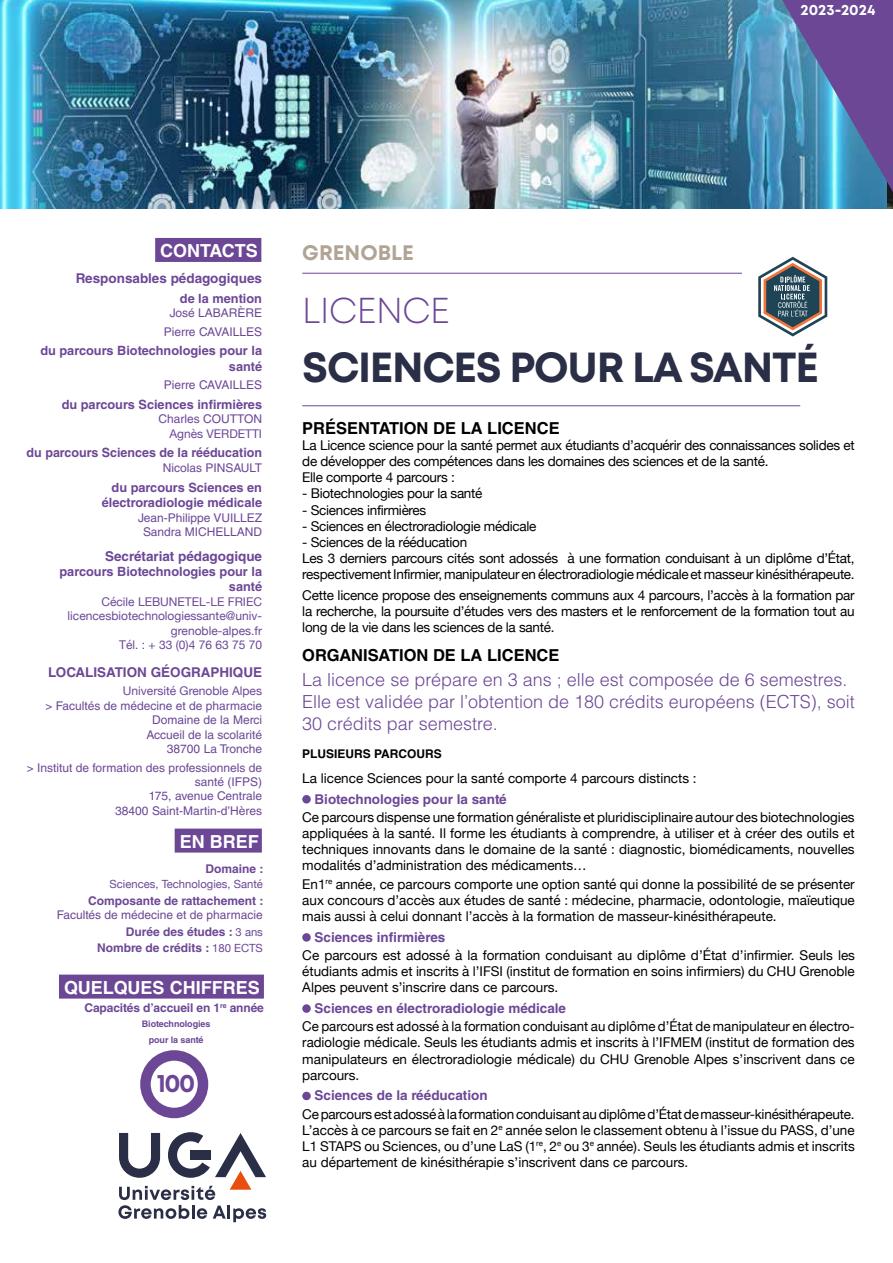
<style>
.page{position:relative;width:893px;height:1263px;background:#fff}
.page>*{position:absolute;margin:0;border:0;box-sizing:border-box;transform-origin:0 0}
.t1{font:700 42px "Mont";letter-spacing:-.03em;color:#2a2e46}
.t2{font:300 36px "Mont";letter-spacing:-.01em;color:#6c4796}
.t3{font:700 25.5px "Mont";color:#6c4796}
.t4{font:700 21px "Mont";color:#b0a495}
.t5{font:300 18px/21.6px "Helvetica LT Std";color:#6c4796}
.t6{font:700 18px "Helvetica LT Std";color:#fff}
.t7{font:700 16.5px "Helvetica LT Std";color:#000}
.t8{font:700 15px "Mont";color:#fff}
.t9{font:13.5px/16.2px "Helvetica Neue";letter-spacing:-.02em;color:#000;text-align:justify}
.t10{font:700 13.5px "Helvetica LT Std";color:#6c4796}
.t11{font:13.5px "Helvetica Neue";color:#000}
.t12{font:700 12.75px/15.3px "Helvetica LT Std";color:#6c4796;text-align:right}
.t13{font:12px/14.4px "Helvetica LT Std";color:#6c4796;text-align:right}
.t14{font:12px/14.4px "Helvetica Neue";color:#6c4796;text-align:right}
.t15{font:700 12px "Helvetica LT Std";letter-spacing:-.005em;color:#6c4796}
.t16{font:700 12px "Helvetica LT Std";color:#000}
.t17{font:11.25px "Helvetica Neue";color:#6c4796}
.t18{font:700 9px/16.2px "Helvetica LT Std";letter-spacing:-.01em;color:#6c4796;text-align:center}
.s1{font-weight:700}
.s2{font-family:"Helvetica Neue";font-size:11.25px}
</style>
<div class="page">
<svg style="left:118px;top:1132px;width:148px;height:90px"></svg>
<hr style="left:302px;top:273px;width:440px;height:1px;background:#6c4796">
<hr style="left:302px;top:405px;width:498px;height:1px;background:#6c4796">
<div style="left:155px;top:238px;width:106px;height:24px;background:#6c4796"></div>
<div style="left:175px;top:828px;width:87px;height:24px;background:#6c4796"></div>
<div style="left:59px;top:974px;width:205px;height:24px;background:#6c4796"></div>
<div style="left:302px;top:795px;width:9px;height:8px;background:#6c4796;border-radius:50%"></div>
<div style="left:302px;top:933px;width:9px;height:9px;background:#6c4796;border-radius:50%"></div>
<div style="left:302px;top:1004px;width:9px;height:9px;background:#6c4796;border-radius:50%"></div>
<div style="left:302px;top:1092px;width:9px;height:8px;background:#6c4796;border-radius:50%"></div>
<div style="left:140px;top:1050px;width:68px;height:68px;border:10px solid #6c4796;border-radius:50%"></div>
<img style="left:0;top:0;width:775px;height:208px">
<svg style="left:758px;top:257px;width:69px;height:79px"></svg>
<svg style="left:775px;top:0;width:118px;height:209px;background:#5874aa"></svg>
<p class="t8" style="left:800px;top:0;width:76px">2023-2024</p>
<h3 class="t6" style="left:160px;top:240px;width:99px">CONTACTS</h3>
<p class="t10" style="left:76px;top:270px;width:188px">Responsables pédagogiques</p>
<p class="t12" style="left:180px;top:290px;width:84px">de la mention</p>
<p class="t13" style="left:164px;top:303px;width:100px;line-height:18.6px;text-align:center">José LABARÈRE<br>Pierre CAVAILLES</p>
<p class="t12" style="left:40px;top:343px;width:223px">du parcours Biotechnologies pour la santé</p>
<p class="t13" style="left:164px;top:378px;width:100px">Pierre CAVAILLES</p>
<p class="t12" style="left:62px;top:396px;width:202px">du parcours Sciences infirmières</p>
<p class="t13" style="left:158px;top:412px;width:105px">Charles COUTTON</p>
<p class="t14" style="left:169px;top:427px;width:94px">Agnès VERDETTI</p>
<p class="t12" style="left:27px;top:445px;width:237px">du parcours Sciences de la rééducation</p>
<p class="t13" style="left:163px;top:461px;width:101px">Nicolas PINSAULT</p>
<p class="t12" style="left:102px;top:480px;width:162px">du parcours Sciences en électroradiologie médicale</p>
<p class="t13" style="left:138px;top:510px;width:125px;text-align:center">Jean-Philippe VUILLEZ<br>Sandra MICHELLAND</p>
<p class="t10" style="left:105px;top:548px;width:158px">Secrétariat pédagogique</p>
<p class="t12" style="left:59px;top:564px;width:204px">parcours Biotechnologies pour la santé</p>
<p class="t14" style="left:68px;top:595px;width:196px">Cécile LEBUNETEL-LE FRIEC licencesbiotechnologiessante@univ&shy;grenoble-alpes.fr<br>Tél. : + 33 (0)4 76 63 75 70</p>
<p class="t10" style="left:48px;top:664px;width:215px">LOCALISATION GÉOGRAPHIQUE</p>
<p class="t14" style="left:123px;top:685px;width:141px">Université Grenoble Alpes</p>
<p class="t13" style="left:46px;top:698px;width:218px">&gt; Facultés de médecine et de pharmacie<br>Domaine de la Merci<br>Accueil de la scolarité<br>38700 La Tronche</p>
<p class="t13" style="left:27px;top:760px;width:237px">&gt; Institut de formation des professionnels de santé (IFPS)<br>175, avenue Centrale<br>38400 Saint-Martin-d’Hères</p>
<h3 class="t6" style="left:180px;top:831px;width:81px">EN BREF</h3>
<p class="t15" style="left:205px;top:862px;width:60px">Domaine :</p>
<p class="t17" style="left:110px;top:876px;width:155px">Sciences, Technologies, Santé</p>
<p class="t15" style="left:88px;top:893px;width:177px">Composante de rattachement :</p>
<p class="t13" style="left:57px;top:907px;width:208px;line-height:16.5px">Facultés de médecine et de pharmacie<br><span class="s1">Durée des études :</span> <span class="s2">3 ans<br></span><span class="s1">Nombre de crédits :</span> <span class="s2">180 ECTS</span></p>
<h3 class="t6" style="left:64px;top:977px;width:197px">QUELQUES CHIFFRES</h3>
<p class="t15" style="left:84px;top:1000px;width:181px">Capacités d’accueil en 1<sup>re</sup> année</p>
<p class="t18" style="left:142px;top:1015px;width:70px">Biotechnologies pour la santé</p>
<h3 class="t3" style="left:157px;top:1066px;width:40px">100</h3>
<h3 class="t4" style="left:302px;top:239px;width:113px">GRENOBLE</h3>
<h2 class="t2" style="left:302px;top:288px;width:149px">LICENCE</h2>
<h1 class="t1" style="left:302px;top:340px;width:518px">SCIENCES POUR LA SANTÉ</h1>
<p class="t7" style="left:302px;top:418px;width:259px">PRÉSENTATION DE LA LICENCE</p>
<p class="t9" style="left:302px;top:438px;width:554px;text-align:left">La Licence science pour la santé permet aux étudiants d’acquérir des connaissances solides et de développer des compétences dans les domaines des sciences et de la santé.<br>Elle comporte 4 parcours :</p>
<p class="t9" style="left:302px;top:486px;width:182px">- Biotechnologies pour la santé</p>
<p class="t9" style="left:302px;top:502px;width:126px">- Sciences infirmières</p>
<p class="t9" style="left:302px;top:519px;width:236px">- Sciences en électroradiologie médicale</p>
<p class="t9" style="left:302px;top:535px;width:554px;text-align:left">- Sciences de la rééducation<br>Les 3 derniers parcours cités sont adossés à une formation conduisant à un diplôme d’État, respectivement Infirmier, manipulateur en électroradiologie médicale et masseur kinésithérapeute.</p>
<p class="t9" style="left:302px;top:588px;width:554px">Cette licence propose des enseignements communs aux 4 parcours, l’accès à la formation par la recherche, la poursuite d’études vers des masters et le renforcement de la formation tout au long de la vie dans les sciences de la santé.</p>
<p class="t7" style="left:302px;top:645px;width:259px">ORGANISATION DE LA LICENCE</p>
<h3 class="t5" style="left:302px;top:669px;width:554px">La licence se prépare en 3 ans ; elle est composée de 6 semestres.<br>Elle est validée par l’obtention de 180 crédits européens (ECTS), soit<br>30 crédits par semestre.</h3>
<p class="t16" style="left:302px;top:747px;width:141px">PLUSIEURS PARCOURS</p>
<p class="t11" style="left:302px;top:768px;width:396px">La licence Sciences pour la santé comporte 4 parcours distincts :</p>
<p class="t10" style="left:315px;top:790px;width:194px">Biotechnologies pour la santé</p>
<p class="t9" style="left:302px;top:810px;width:554px">Ce parcours dispense une formation généraliste et pluridisciplinaire autour des biotechnologies appliquées à la santé. Il forme les étudiants à comprendre, à utiliser et à créer des outils et techniques innovants dans le domaine de la santé : diagnostic, biomédicaments, nouvelles modalités d’administration des médicaments…</p>
<p class="t9" style="left:302px;top:877px;width:554px">En1<sup>re</sup> année, ce parcours comporte une option santé qui donne la possibilité de se présenter aux concours d’accès aux études de santé : médecine, pharmacie, odontologie, maïeutique mais aussi à celui donnant l’accès à la formation de masseur-kinésithérapeute.</p>
<p class="t10" style="left:315px;top:929px;width:132px">Sciences infirmières</p>
<p class="t9" style="left:302px;top:948px;width:554px">Ce parcours est adossé à la formation conduisant au diplôme d’État d’infirmier. Seuls les étudiants admis et inscrits à l’IFSI (institut de formation en soins infirmiers) du CHU Grenoble Alpes peuvent s’inscrire dans ce parcours.</p>
<p class="t10" style="left:315px;top:1000px;width:253px">Sciences en électroradiologie médicale</p>
<p class="t9" style="left:302px;top:1019px;width:554px">Ce parcours est adossé à la formation conduisant au diplôme d’État de manipulateur en électro&shy;radiologie médicale. Seuls les étudiants admis et inscrits à l’IFMEM (institut de formation des manipulateurs en électroradiologie médicale) du CHU Grenoble Alpes s’inscrivent dans ce parcours.</p>
<p class="t10" style="left:315px;top:1087px;width:175px">Sciences de la rééducation</p>
<p class="t9" style="left:302px;top:1106px;width:554px">Ce parcours est adossé à la formation conduisant au diplôme d’État de masseur-kinésithérapeute.<br>L’accès à ce parcours se fait en 2<sup>e</sup> année selon le classement obtenu à l’issue du PASS, d’une L1 STAPS ou Sciences, ou d’une LaS (1<sup>re</sup>, 2<sup>e</sup> ou 3<sup>e</sup> année). Seuls les étudiants admis et inscrits au département de kinésithérapie s’inscrivent dans ce parcours.</p>
</div>
